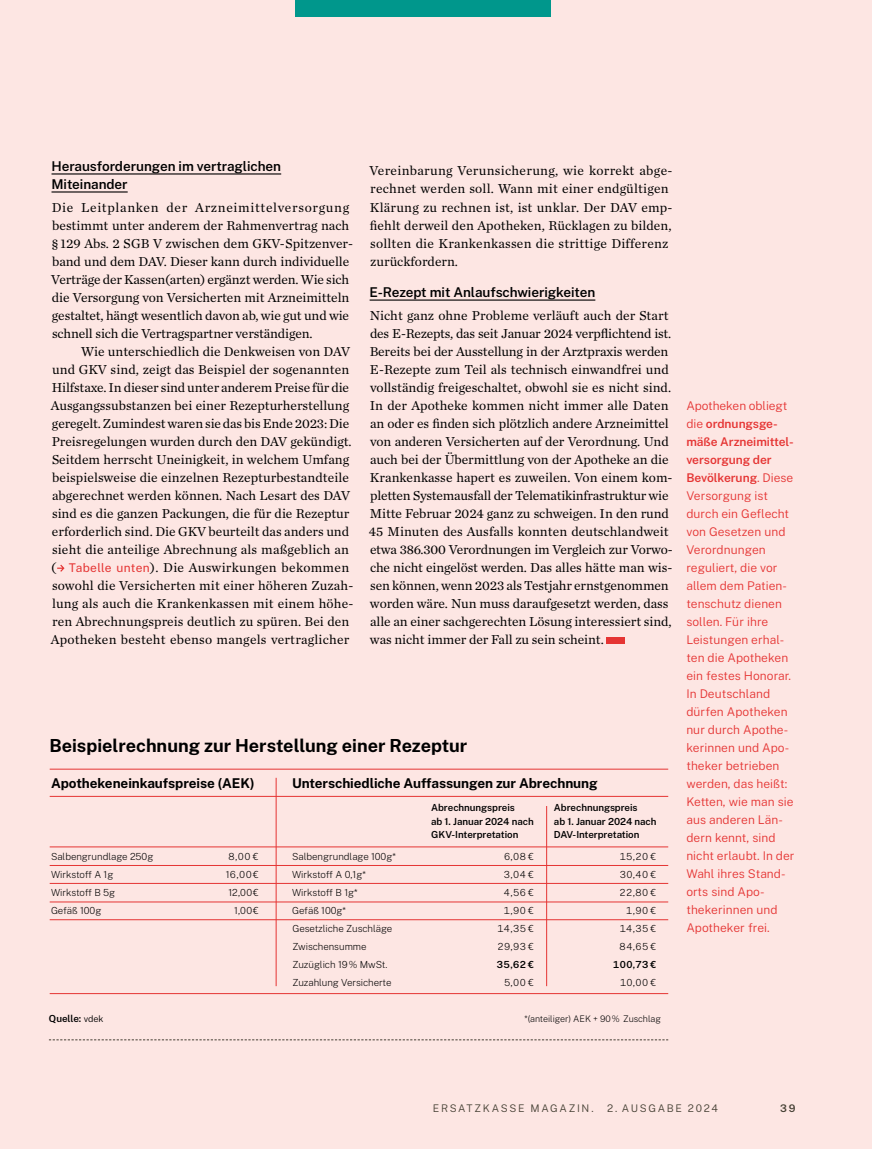
<style>
.page{position:relative;width:872px;height:1149px;background:#fff}
.page>*{position:absolute;margin:0;border:0;box-sizing:border-box;transform-origin:0 0}
.t1{font:700 18px "Public Sans";color:#000}
.t2{font:13.5px/18px "Chronicle Text G1";color:#000}
.t3{font:600 13.5px/18px "Public Sans";letter-spacing:-.005em;color:#000}
.t4{font:700 13.5px "Public Sans";letter-spacing:-.005em;color:#000}
.t5{font:300 12px/18px "Public Sans";letter-spacing:.005em;color:#e53433}
.t6{font:300 10.5px "Public Sans";letter-spacing:.16em;color:#454034}
.t7{font:600 10.5px "Public Sans";color:#454034}
.t8{font:200 9.75px/18px "Public Sans";letter-spacing:-.005em;color:#000;text-align:right}
.t9{font:600 9.75px/13.5px "Public Sans";letter-spacing:-.005em;color:#000}
.t10{font:200 9px "Public Sans";letter-spacing:-.005em;color:#000}
.s1{font-family:"Public Sans";font-size:12px;color:#e53433}
.s2{font-weight:300;font-size:9px}
.s3{font-weight:600}
</style>
<div class="page">
<div style="left:0;top:0;width:872px;height:1148px;background:#fde6e3"></div>
<hr style="left:50px;top:846px;width:618px;height:1px;background:#e53433">
<hr style="left:276px;top:777px;width:1px;height:208px;background:#e53433">
<hr style="left:546px;top:805px;width:1px;height:180px;background:#e53433">
<hr style="left:50px;top:795px;width:618px;height:1px;background:#e53433">
<hr style="left:50px;top:768px;width:618px;height:1px;background:#e53433">
<hr style="left:50px;top:882px;width:618px;height:1px;background:#e53433">
<hr style="left:50px;top:919px;width:618px;height:1px;background:#e53433">
<hr style="left:50px;top:993px;width:618px;height:1px;background:#e53433">
<hr style="left:50px;top:864px;width:618px;height:1px;background:#e53433">
<hr style="left:50px;top:901px;width:618px;height:1px;background:#e53433">
<hr style="left:52px;top:173px;width:229px;height:1px;background:#000">
<hr style="left:52px;top:191px;width:76px;height:1px;background:#000">
<svg style="left:57px;top:564px;width:7px;height:7px"></svg>
<hr style="left:369px;top:299px;width:226px;height:1px;background:#000">
<div style="left:606px;top:637px;width:19px;height:6px;background:#e53433"></div>
<svg style="left:49px;top:1039px;width:619px;height:1px"></svg>
<div style="left:296px;top:0;width:255px;height:17px;background:#00978c"></div>
<p class="t3" style="left:52px;top:156px;width:231px">Herausforderungen im vertraglichen<br>Miteinander</p>
<p class="t2" style="left:51px;top:197px;width:303px">Die Leitplanken der Arzneimittelversorgung bestimmt unter anderem der Rahmenvertrag nach § 129 Abs. 2 SGB V zwischen dem GKV-Spitzenver&shy;band und dem DAV. Dieser kann durch individuelle Verträge der Kassen(arten) ergänzt werden. Wie sich die Versorgung von Versicherten mit Arzneimitteln gestaltet, hängt wesentlich davon ab, wie gut und wie schnell sich die Vertragspartner verständigen.</p>
<p class="t2" style="left:51px;top:341px;width:304px;text-indent:30px">Wie unterschiedlich die Denkweisen von DAV und GKV sind, zeigt das Beispiel der sogenannten Hilfstaxe. In dieser sind unter anderem Preise für die Ausgangssubstanzen bei einer Rezepturherstellung geregelt. Zumindest waren sie das bis Ende 2023: Die Preisregelungen wurden durch den DAV gekündigt.<br>Seitdem herrscht Uneinigkeit, in welchem Umfang beispielsweise die einzelnen Rezepturbestandteile abgerechnet werden können. Nach Lesart des DAV sind es die ganzen Packungen, die für die Rezeptur erforderlich sind. Die GKV beurteilt das anders und sieht die anteilige Abrechnung als maßgeblich an ( <span class="s1">Tabelle unten</span>). Die Auswirkungen bekommen sowohl die Versicherten mit einer höheren Zuzah&shy;lung als auch die Krankenkassen mit einem höhe&shy;ren Abrechnungspreis deutlich zu spüren. Bei den Apotheken besteht ebenso mangels vertraglicher</p>
<p class="t2" style="left:369px;top:161px;width:305px">Vereinbarung Verunsicherung, wie korrekt abge&shy;rechnet werden soll. Wann mit einer endgültigen Klärung zu rechnen ist, ist unklar. Der DAV emp&shy;fiehlt derweil den Apotheken, Rücklagen zu bilden, sollten die Krankenkassen die strittige Differenz zurückfordern.</p>
<p class="t3" style="left:369px;top:282px;width:227px">E-Rezept mit Anlaufschwierigkeiten</p>
<p class="t2" style="left:369px;top:305px;width:305px">Nicht ganz ohne Probleme verläuft auch der Start des E-Rezepts, das seit Januar 2024 verpflichtend ist.<br>Bereits bei der Ausstellung in der Arztpraxis werden E-Rezepte zum Teil als technisch einwandfrei und vollständig freigeschaltet, obwohl sie es nicht sind.<br>In der Apotheke kommen nicht immer alle Daten an oder es finden sich plötzlich andere Arzneimittel von anderen Versicherten auf der Verordnung. Und auch bei der Übermittlung von der Apotheke an die Krankenkasse hapert es zuweilen. Von einem kom&shy;pletten Systemausfall der Telematikinfrastruktur wie Mitte Februar 2024 ganz zu schweigen. In den rund 45 Minuten des Ausfalls konnten deutschlandweit etwa 386.300 Verordnungen im Vergleich zur Vorwo&shy;che nicht eingelöst werden. Das alles hätte man wis&shy;sen können, wenn 2023 als Testjahr ernstgenommen worden wäre. Nun muss daraufgesetzt werden, dass alle an einer sachgerechten Lösung interessiert sind, was nicht immer der Fall zu sein scheint.</p>
<h1 class="t1" style="left:49px;top:732px;width:419px">Beispielrechnung zur Herstellung einer Rezeptur</h1>
<p class="t4" style="left:51px;top:773px;width:205px">Apothekeneinkaufspreise (AEK)</p>
<p class="t4" style="left:292px;top:773px;width:307px">Unterschiedliche Auffassungen zur Abrechnung</p>
<p class="t9" style="left:431px;top:800px;width:104px">Abrechnungspreis<br>ab 1. Januar 2024 nach<br>GKV-Interpretation</p>
<p class="t9" style="left:554px;top:800px;width:104px">Abrechnungspreis<br>ab 1. Januar 2024 nach<br>DAV-Interpretation</p>
<p class="t8" style="left:51px;top:846px;width:104px;text-align:left">Salbengrundlage 250g<br>Wirkstoff A 1g<br>Wirkstoff B 5g<br>Gefäß 100g</p>
<p class="t8" style="left:292px;top:846px;width:105px;text-align:left">Salbengrundlage 100g*<br>Wirkstoff A 0,1g*<br>Wirkstoff B 1g*<br>Gefäß 100g*<br>Gesetzliche Zuschläge<br>Zwischensumme<br>Zuzüglich 19% MwSt.<br>Zuzahlung Versicherte</p>
<p class="t8" style="left:497px;top:846px;width:39px">6,08€<br>3,04€<br>4,56€<br>1,90€<br>14,35€<br>29,93€</p>
<p class="t8" style="left:226px;top:846px;width:35px">8,00€<br>16,00€<br>12,00€<br>1,00€</p>
<p class="t8" style="left:619px;top:846px;width:39px">15,20€<br>30,40€<br>22,80€<br>1,90€<br>14,35€<br>84,65€</p>
<p class="t9" style="left:613px;top:956px;width:45px">100,73€</p>
<p class="t8" style="left:620px;top:972px;width:38px">10,00€</p>
<p class="t9" style="left:496px;top:956px;width:39px">35,62€</p>
<p class="t8" style="left:503px;top:972px;width:32px">5,00€</p>
<p class="t9" style="left:49px;top:1011px;width:56px">Quelle: <span class="s2">vdek</span></p>
<p class="t10" style="left:524px;top:1012px;width:138px">*(anteiliger) AEK + 90% Zuschlag</p>
<p class="t5" style="left:686px;top:395px;width:110px">Apotheken obliegt die <span class="s3">ordnungsge&shy;mäße Arzneimittel&shy;versorgung der<br>Bevölkerung</span>. Diese<br>Versorgung ist durch ein Geflecht von Gesetzen und<br>Verordnungen reguliert, die vor allem dem Patien&shy;tenschutz dienen sollen. Für ihre<br>Leistungen erhal&shy;ten die Apotheken ein festes Honorar.<br>In Deutschland dürfen Apotheken nur durch Apothe&shy;kerinnen und Apo&shy;theker betrieben werden, das heißt:<br>Ketten, wie man sie aus anderen Län&shy;dern kennt, sind nicht erlaubt. In der<br>Wahl ihres Stand&shy;orts sind Apo&shy;thekerinnen und<br>Apotheker frei.</p>
<p class="t6" style="left:433px;top:1100px;width:162px">ERSATZKASSE MAGAZIN.</p>
<p class="t6" style="left:607px;top:1100px;width:112px">2. AUSGABE 2024</p>
<p class="t7" style="left:780px;top:1100px;width:17px">39</p>
</div>
